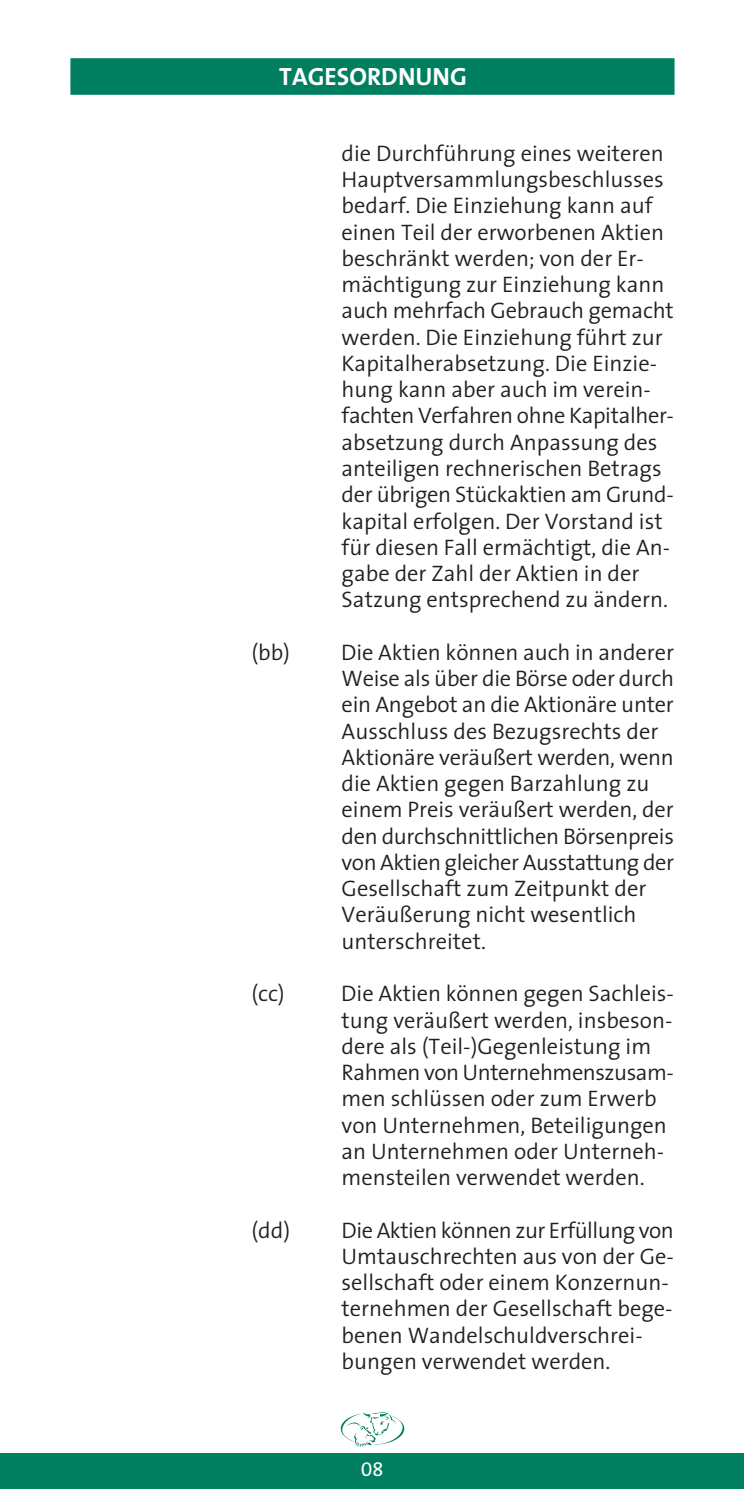
<style>
.page{position:relative;width:745px;height:1489px;background:#fff}
.page>*{position:absolute;margin:0;border:0;box-sizing:border-box;transform-origin:0 0}
.t1{font:700 25px "The Sans";color:#fff}
.t2{font:300 22.5px/26.2px "The Sans";color:#231f20}
.t3{font:20px "The Sans Caps";color:#fff}
</style>
<div class="page">
<svg style="left:0;top:1412px;width:742px;height:76px"></svg>
<div style="left:71px;top:58px;width:603px;height:37px;background:#007f60;border:1px solid #007f60"></div>
<p class="t1" style="left:279px;top:55px;width:189px">TAGESORDNUNG</p>
<p class="t2" style="left:341px;top:139px;width:333px">die Durchführung eines weiteren<br>Hauptversammlungsbeschlusses bedarf. Die Einziehung kann auf einen Teil der erworbenen Aktien beschränkt werden; von der Er&shy;mächtigung zur Einziehung kann auch mehrfach Gebrauch gemacht werden. Die Einziehung führt zur<br>Kapitalherabsetzung. Die Einzie&shy;hung kann aber auch im verein&shy;fachten Verfahren ohne Kapitalher&shy;absetzung durch Anpassung des anteiligen rechnerischen Betrags der übrigen Stückaktien am Grund&shy;kapital erfolgen. Der Vorstand ist für diesen Fall ermächtigt, die An&shy;gabe der Zahl der Aktien in der<br>Satzung entsprechend zu ändern.</p>
<p class="t2" style="left:251px;top:638px;width:40px">(bb)</p>
<p class="t2" style="left:341px;top:638px;width:334px">Die Aktien können auch in anderer<br>Weise als über die Börse oder durch ein Angebot an die Aktionäre unter<br>Ausschluss des Bezugsrechts der<br>Aktionäre veräußert werden, wenn die Aktien gegen Barzahlung zu einem Preis veräußert werden, der den durchschnittlichen Börsenpreis von Aktien gleicher Ausstattung der<br>Gesellschaft zum Zeitpunkt der<br>Veräußerung nicht wesentlich unterschreitet.</p>
<p class="t2" style="left:251px;top:979px;width:35px">(cc)</p>
<p class="t2" style="left:341px;top:979px;width:334px">Die Aktien können gegen Sachleis&shy;tung veräußert werden, insbeson&shy;dere als (Teil-)Gegenleistung im<br>Rahmen von Unternehmenszusam&shy;men schlüssen oder zum Erwerb von Unternehmen, Beteiligungen an Unternehmen oder Unterneh&shy;mensteilen verwendet werden.</p>
<p class="t2" style="left:251px;top:1216px;width:40px">(dd)</p>
<p class="t2" style="left:341px;top:1216px;width:333px">Die Aktien können zur Erfüllung von<br>Umtauschrechten aus von der Ge&shy;sellschaft oder einem Konzernun&shy;ternehmen der Gesellschaft bege&shy;benen Wandelschuldverschrei&shy;bungen verwendet werden.</p>
<p class="t3" style="left:361px;top:1452px;width:24px">08</p>
</div>
